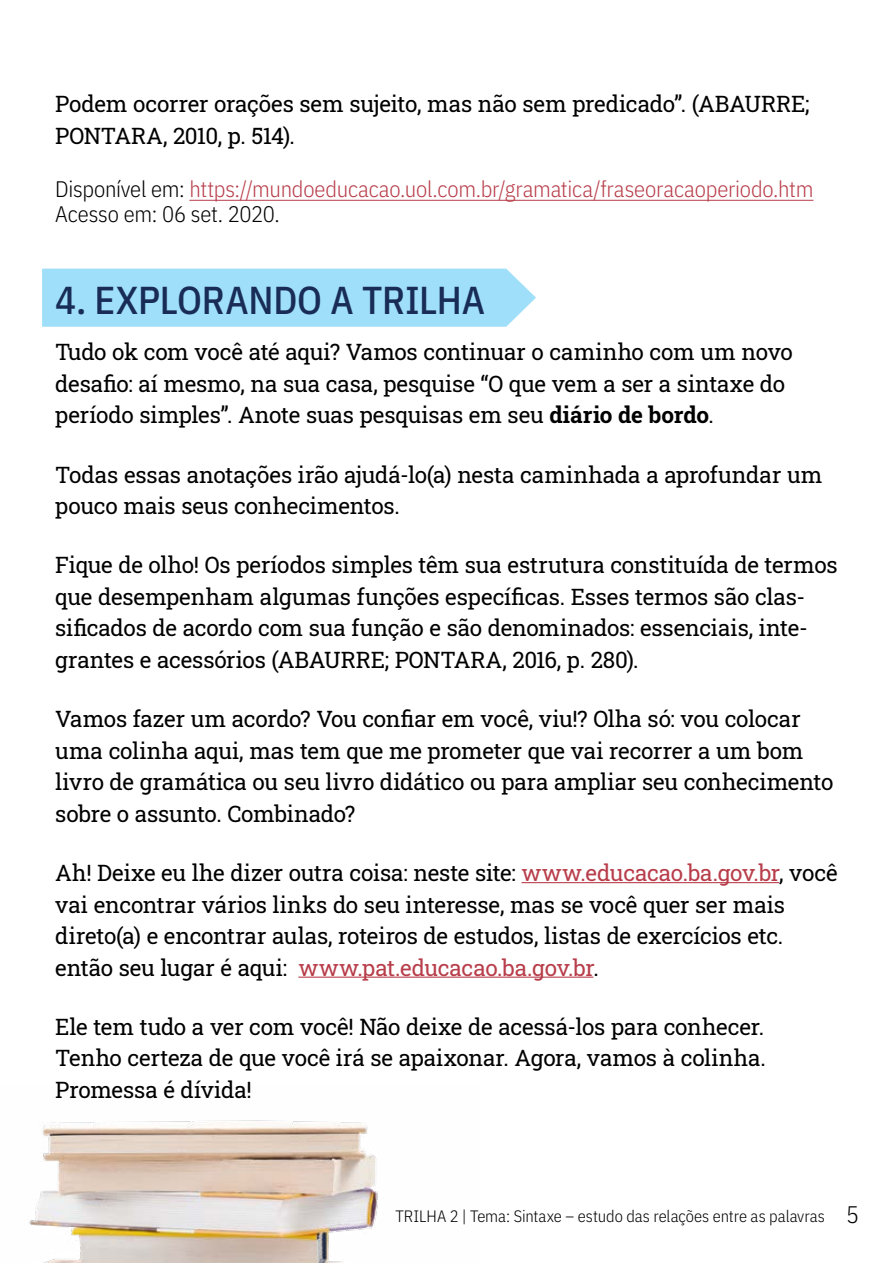
<style>
.page{position:relative;width:893px;height:1263px;background:#fff}
.page>*{position:absolute;margin:0;border:0;box-sizing:border-box;transform-origin:0 0}
.Etapa{font:500 39px "IBM Plex Sans Cond";letter-spacing:-.005em;color:#182c57}
.Texto_normal{font:22.5px/31.5px "Roboto Slab";letter-spacing:-.005em;color:#000}
.Referência{font:300 22.5px/25.5px "IBM Plex Sans Cond";letter-spacing:-.01em;color:#b83d4a}
.t1{font:300 16.5px "IBM Plex Sans Cond";letter-spacing:-.005em;color:#000}
.s1{color:#000}
.s2{font-weight:700}
.s3{color:#b83d4a}
.s4{font-size:24px}
</style>
<div class="page">
<img style="left:29px;top:1120px;width:349px;height:143px">
<hr style="left:189px;top:200px;width:624px;height:1px;background:#b83d4a">
<div style="left:42px;top:269px;width:494px;height:58px;background:#a0dffa"></div>
<hr style="left:521px;top:882px;width:258px;height:1px;background:#b83d4a">
<hr style="left:298px;top:976px;width:295px;height:2px;background:#b83d4a">
<p class="Texto_normal" style="left:55px;top:88px;width:756px">Podem ocorrer orações sem sujeito, mas não sem predicado”. (ABAURRE;<br>PONTARA, 2010, p. 514).</p>
<p class="Referência" style="left:55px;top:174px;width:760px"><span class="s1">Disponível em:</span> https://mundoeducacao.uol.com.br/gramatica/fraseoracaoperiodo.htm<br><span class="s1">Acesso em: 06 set. 2020.</span></p>
<p class="Etapa" style="left:55px;top:270px;width:431px">4. EXPLORANDO A TRILHA</p>
<p class="Texto_normal" style="left:55px;top:336px;width:739px">Tudo ok com você até aqui? Vamos continuar o caminho com um novo desafio: aí mesmo, na sua casa, pesquise “O que vem a ser a sintaxe do período simples”. Anote suas pesquisas em seu <span class="s2">diário de bordo</span>.</p>
<p class="Texto_normal" style="left:55px;top:458px;width:769px">Todas essas anotações irão ajudá-lo(a) nesta caminhada a aprofundar um pouco mais seus conhecimentos.</p>
<p class="Texto_normal" style="left:55px;top:549px;width:784px">Fique de olho! Os períodos simples têm sua estrutura constituída de termos que desempenham algumas funções específicas. Esses termos são clas&shy;sificados de acordo com sua função e são denominados: essenciais, inte&shy;grantes e acessórios (ABAURRE; PONTARA, 2016, p. 280).</p>
<p class="Texto_normal" style="left:55px;top:703px;width:780px">Vamos fazer um acordo? Vou confiar em você, viu!? Olha só: vou colocar uma colinha aqui, mas tem que me prometer que vai recorrer a um bom livro de gramática ou seu livro didático ou para ampliar seu conhecimento sobre o assunto. Combinado?</p>
<p class="Texto_normal" style="left:55px;top:856px;width:784px">Ah! Deixe eu lhe dizer outra coisa: neste site: <span class="s3">www.educacao.ba.gov.br</span>, você vai encontrar vários links do seu interesse, mas se você quer ser mais direto(a) e encontrar aulas, roteiros de estudos, listas de exercícios etc. então seu lugar é aqui: <span class="s3">www.pat.educacao.ba.gov.br</span>.</p>
<p class="Texto_normal" style="left:55px;top:1010px;width:712px;text-align:justify">Ele tem tudo a ver com você! Não deixe de acessá-los para conhecer.<br>Tenho certeza de que você irá se apaixonar. Agora, vamos à colinha.<br>Promessa é dívida!</p>
<p class="t1" style="left:395px;top:1203px;width:465px">TRILHA 2 | Tema: Sintaxe – estudo das relações entre as palavras <span class="s4">5</span></p>
</div>
